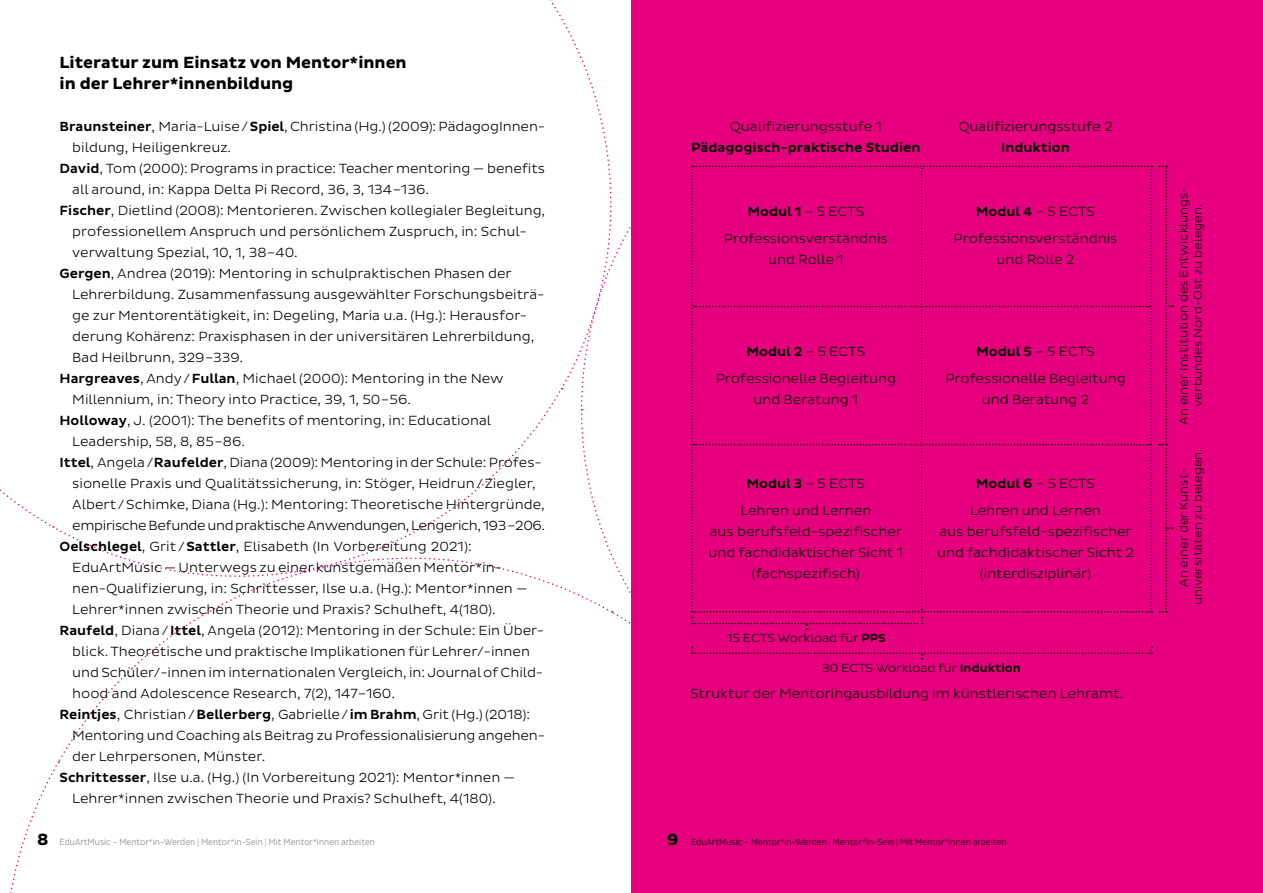
<style>
.page{position:relative;width:1263px;height:893px;background:#fff}
.page>*{position:absolute;margin:0;border:0;box-sizing:border-box;transform-origin:0 0}
.t1{font:700 16.5px/21px "Pluto Sans";color:#000}
.t2{font:300 13.5px/27px "Pluto Sans";color:#000;text-align:center}
.t3{font:300 13.5px "Pluto Sans";letter-spacing:-.025em;color:#000}
.t4{font:500 13.5px "Pluto Sans";color:#000}
.t5{font:300 12px/14.4px "Pluto Sans";color:#000;text-align:center}
.t6{font:300 9px "Pluto Sans Cond";color:#878787}
.t7{font:300 9px "Pluto Sans Cond";color:#000}
.s1{font-weight:500}
.s2{font-family:"Pluto Sans";font-weight:700;font-size:16.5px;color:#000}
.s3{font-family:"Pluto Sans";font-weight:700;font-size:16.5px}
</style>
<div class="page">
<div style="left:631px;top:0;width:632px;height:893px;background:#e6007d"></div>
<svg style="left:10px;top:761px;width:50px;height:132px"></svg>
<svg style="left:56px;top:389px;width:506px;height:239px"></svg>
<svg style="left:549px;top:0;width:82px;height:387px"></svg>
<svg style="left:0;top:389px;width:424px;height:139px"></svg>
<svg style="left:691px;top:646px;width:461px;height:13px"></svg>
<svg style="left:1159px;top:166px;width:14px;height:446px"></svg>
<svg style="left:691px;top:166px;width:461px;height:464px"></svg>
<p class="t1" style="left:60px;top:52px;width:349px">Literatur zum Einsatz von Mentor*innen in der Lehrer*innenbildung</p>
<p class="t2" style="left:60px;top:113px;width:487px"><span class="s1">Braunsteiner</span>, Maria-Luise/<span class="s1">Spiel</span>, Christina (Hg.) (2009): PädagogInnen-</p>
<p class="t2" style="left:72px;top:134px;width:160px">bildung, Heiligenkreuz.</p>
<p class="t2" style="left:60px;top:155px;width:487px"><span class="s1">David</span>, Tom (2000): Programs in practice: Teacher mentoring — benefits</p>
<p class="t2" style="left:72px;top:176px;width:358px">all around, in: Kappa Delta Pi Record, 36, 3, 134 –136.</p>
<p class="t2" style="left:60px;top:197px;width:487px"><span class="s1">Fischer</span>, Dietlind (2008): Mentorieren. Zwischen kollegialer Begleitung,</p>
<p class="t2" style="left:72px;top:218px;width:456px">professionellem Anspruch und persönlichem Zuspruch, in: Schul-</p>
<p class="t2" style="left:72px;top:239px;width:227px">verwaltung Spezial, 10, 1, 38–40.</p>
<p class="t2" style="left:60px;top:260px;width:454px"><span class="s1">Gergen</span>, Andrea (2019): Mentoring in schulpraktischen Phasen der</p>
<p class="t2" style="left:72px;top:281px;width:471px">Lehrerbildung. Zusammenfassung ausgewählter Forschungsbeiträ-</p>
<p class="t2" style="left:72px;top:302px;width:456px">ge zur Mentorentätigkeit, in: Degeling, Maria u.a. (Hg.): Herausfor-</p>
<p class="t2" style="left:72px;top:323px;width:463px">derung Kohärenz: Praxisphasen in der universitären Lehrerbildung,</p>
<p class="t2" style="left:72px;top:344px;width:172px">Bad Heilbrunn, 329 –339.</p>
<p class="t2" style="left:60px;top:365px;width:446px"><span class="s1">Hargreaves</span>, Andy/<span class="s1">Fullan</span>, Michael (2000): Mentoring in the New</p>
<p class="t2" style="left:72px;top:386px;width:340px">Millennium, in: Theory into Practice, 39, 1, 50 –56.</p>
<p class="t2" style="left:60px;top:407px;width:433px"><span class="s1">Holloway</span>, J. (2001): The benefits of mentoring, in: Educational</p>
<p class="t2" style="left:72px;top:428px;width:174px">Leadership, 58, 8, 85 –86.</p>
<p class="t2" style="left:60px;top:449px;width:484px"><span class="s1">Ittel</span>, Angela/<span class="s1">Raufelder</span>, Diana (2009): Mentoring in der Schule: Profes-</p>
<p class="t2" style="left:72px;top:470px;width:465px">sionelle Praxis und Qualitätssicherung, in: Stöger, Heidrun/Ziegler,</p>
<p class="t2" style="left:72px;top:491px;width:474px">Albert /Schimke, Diana (Hg.): Mentoring: Theoretische Hintergründe,</p>
<p class="t3" style="left:72px;top:518px;width:474px">empirische Befunde und praktische Anwendungen, Lengerich, 193 –206.</p>
<p class="t2" style="left:60px;top:533px;width:414px"><span class="s1">Oelschlegel</span>, Grit /<span class="s1">Sattler</span>, Elisabeth (In Vorbereitung 2021):</p>
<p class="t2" style="left:72px;top:554px;width:431px">EduArtMusic — Unterwegs zu einer kunstgemäßen Mentor*in-</p>
<p class="t2" style="left:72px;top:575px;width:457px">nen-Qualifizierung, in: Schrittesser, Ilse u.a. (Hg.): Mentor*innen —</p>
<p class="t2" style="left:72px;top:596px;width:425px">Lehrer*innen zwischen Theorie und Praxis? Schulheft, 4(180).</p>
<p class="t2" style="left:60px;top:617px;width:484px"><span class="s1">Raufeld</span>, Diana/ <span class="s1">Ittel</span>, Angela (2012): Mentoring in der Schule: Ein Über-</p>
<p class="t2" style="left:72px;top:638px;width:459px">blick. Theoretische und praktische Implikationen fü r Lehrer/-innen</p>
<p class="t2" style="left:72px;top:659px;width:472px">und Schü ler/-innen im internationalen Vergleich, in: Journal of Child-</p>
<p class="t2" style="left:72px;top:680px;width:324px">hood and Adolescence Research, 7(2), 147–160.</p>
<p class="t2" style="left:60px;top:701px;width:472px"><span class="s1">Reintjes</span>, Christian/<span class="s1">Bellerberg</span>, Gabrielle/<span class="s1">im Brahm</span>, Grit (Hg.) (2018):</p>
<p class="t2" style="left:72px;top:722px;width:474px">Mentoring und Coaching als Beitrag zu Professionalisierung angehen-</p>
<p class="t2" style="left:72px;top:743px;width:195px">der Lehrpersonen, Münster.</p>
<p class="t2" style="left:60px;top:764px;width:457px"><span class="s1">Schrittesser</span>, Ilse u.a. (Hg.) (In Vorbereitung 2021): Mentor*innen —</p>
<p class="t2" style="left:72px;top:785px;width:425px">Lehrer*innen zwischen Theorie und Praxis? Schulheft, 4(180).</p>
<p class="t6" style="left:37px;top:837px;width:340px"><span class="s2">8</span> EduArtMusic – Mentor*in-Werden | Mentor*in-Sein | Mit Mentor*innen arbeiten</p>
<p class="t2" style="left:730px;top:113px;width:154px">Qualifizierungsstufe 1</p>
<p class="t4" style="left:691px;top:140px;width:231px">Pädagogisch-praktische Studien</p>
<p class="t2" style="left:724px;top:198px;width:165px"><span class="s1">Modul 1</span> – 5 ECTS<br>Professionsverständnis</p>
<p class="t2" style="left:768px;top:246px;width:77px">und Rolle 1</p>
<p class="t2" style="left:958px;top:113px;width:156px">Qualifizierungsstufe 2</p>
<p class="t4" style="left:1001px;top:140px;width:70px">Induktion</p>
<p class="t2" style="left:953px;top:198px;width:165px"><span class="s1">Modul 4</span> – 5 ECTS<br>Professionsverständnis</p>
<p class="t2" style="left:997px;top:246px;width:79px">und Rolle 2</p>
<p class="t2" style="left:716px;top:338px;width:182px"><span class="s1">Modul 2</span> – 5 ECTS<br>Professionelle Begleitung</p>
<p class="t2" style="left:753px;top:386px;width:106px">und Beratung 1</p>
<p class="t2" style="left:740px;top:470px;width:132px"><span class="s1">Modul 3</span> – 5 ECTS<br>Lehren und Lernen</p>
<p class="t2" style="left:708px;top:521px;width:196px;line-height:21px">aus berufsfeld-spezifischer und fachdidaktischer Sicht 1 (fachspezifisch)</p>
<p class="t2" style="left:945px;top:338px;width:182px"><span class="s1">Modul 5</span> – 5 ECTS<br>Professionelle Begleitung</p>
<p class="t2" style="left:982px;top:386px;width:108px">und Beratung 2</p>
<p class="t2" style="left:970px;top:470px;width:132px"><span class="s1">Modul 6</span> – 5 ECTS<br>Lehren und Lernen</p>
<p class="t2" style="left:937px;top:521px;width:198px;line-height:21px">aus berufsfeld-spezifischer und fachdidaktischer Sicht 2 (interdisziplinär)</p>
<p class="t5" style="left:727px;top:631px;width:160px">15 ECTS Workload für <span class="s1">PPS</span></p>
<p class="t5" style="left:822px;top:660px;width:200px">30 ECTS Workload für <span class="s1">Induktion</span></p>
<p class="t2" style="left:690px;top:680px;width:434px">Struktur der Mentoringausbildung im künstlerischen Lehramt.</p>
<p class="t5" style="left:1176px;top:425px;width:240px;rotate:-90deg">An einer Institution des Entwicklungs&shy;verbundes Nord-Ost zu belegen.</p>
<p class="t5" style="left:1176px;top:605px;width:158px;rotate:-90deg">An einer der Kunst&shy;universitäten zu belegen.</p>
<p class="t7" style="left:667px;top:837px;width:341px"><span class="s3">9</span> EduArtMusic – Mentor*in-Werden | Mentor*in-Sein | Mit Mentor*innen arbeiten</p>
</div>
